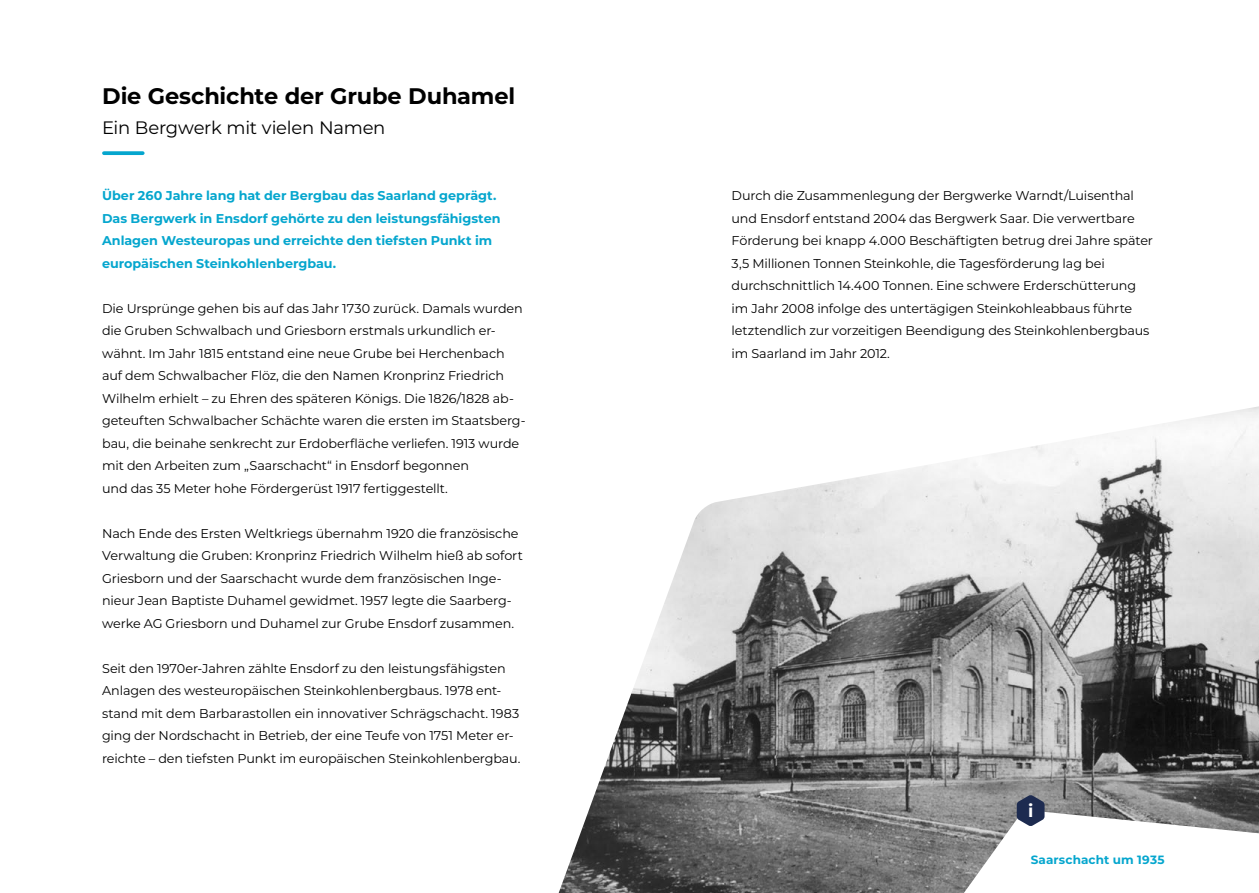
<style>
.page{position:relative;width:1259px;height:893px;background:#fff}
.page>*{position:absolute;margin:0;border:0;box-sizing:border-box;transform-origin:0 0}
.t1{font:700 22.5px "Montserrat";letter-spacing:-.005em;color:#000}
.t2{font:18px "Montserrat";letter-spacing:-.015em;color:#000}
.t3{font:700 17.55px "Montserrat";color:#fff}
.t4{font:12.75px/22.5px "Montserrat";letter-spacing:-.01em;color:#000}
.t5{font:700 12.75px/22.5px "Montserrat";color:#05a6ce}
.t6{font:700 12px "Montserrat";letter-spacing:.01em;color:#05a6ce}
</style>
<div class="page">
<img style="left:558px;top:406px;width:701px;height:487px">
<svg style="left:647px;top:810px;width:612px;height:83px"></svg>
<svg style="left:104px;top:151px;width:39px;height:4px"></svg>
<svg style="left:1016px;top:795px;width:28px;height:31px"></svg>
<h1 class="t1" style="left:102px;top:80px;width:415px">Die Geschichte der Grube Duhamel</h1>
<h2 class="t2" style="left:102px;top:116px;width:285px">Ein Bergwerk mit vielen Namen</h2>
<p class="t5" style="left:102px;top:184px;width:400px">Über 260 Jahre lang hat der Bergbau das Saarland geprägt.<br>Das Bergwerk in Ensdorf gehörte zu den leistungsfähigsten Anlagen Westeuropas und erreichte den tiefsten Punkt im europäischen Steinkohlenbergbau.</p>
<p class="t4" style="left:102px;top:296px;width:425px">Die Ursprünge gehen bis auf das Jahr 1730 zurück. Damals wurden die Gruben Schwalbach und Griesborn erstmals urkundlich er&shy;wähnt. Im Jahr 1815 entstand eine neue Grube bei Herchenbach auf dem Schwalbacher Flöz, die den Namen Kronprinz Friedrich Wilhelm erhielt – zu Ehren des späteren Königs. Die 1826/1828 ab&shy;geteuften Schwalbacher Schächte waren die ersten im Staatsberg&shy;bau, die beinahe senkrecht zur Erdoberfläche verliefen. 1913 wurde mit den Arbeiten zum „Saarschacht“ in Ensdorf begonnen<br>und das 35 Meter hohe Fördergerüst 1917 fertiggestellt.</p>
<p class="t4" style="left:102px;top:521px;width:422px">Nach Ende des Ersten Weltkriegs übernahm 1920 die französische Verwaltung die Gruben: Kronprinz Friedrich Wilhelm hieß ab sofort Griesborn und der Saarschacht wurde dem französischen Inge&shy;nieur Jean Baptiste Duhamel gewidmet. 1957 legte die Saarberg&shy;werke AG Griesborn und Duhamel zur Grube Ensdorf zusammen.</p>
<p class="t4" style="left:102px;top:656px;width:420px">Seit den 1970er-Jahren zählte Ensdorf zu den leistungsfähigsten Anlagen des westeuropäischen Steinkohlenbergbaus. 1978 ent&shy;stand mit dem Barbarastollen ein innovativer Schrägschacht. 1983 ging der Nordschacht in Betrieb, der eine Teufe von 1751 Meter er&shy;reichte – den tiefsten Punkt im europäischen Steinkohlenbergbau.</p>
<p class="t4" style="left:731px;top:184px;width:423px">Durch die Zusammenlegung der Bergwerke Warndt/Luisenthal und Ensdorf entstand 2004 das Bergwerk Saar. Die verwertbare Förderung bei knapp 4.000 Beschäftigten betrug drei Jahre später 3,5 Millionen Tonnen Steinkohle, die Tagesförderung lag bei durchschnittlich 14.400 Tonnen. Eine schwere Erderschütterung im Jahr 2008 infolge des untertägigen Steinkohleabbaus führte letztendlich zur vorzeitigen Beendigung des Steinkohlenbergbaus im Saarland im Jahr 2012.</p>
<h3 class="t3" style="left:1028px;top:798px;width:7px">i</h3>
<p class="t6" style="left:1030px;top:851px;width:135px">Saarschacht um 1935</p>
</div>
